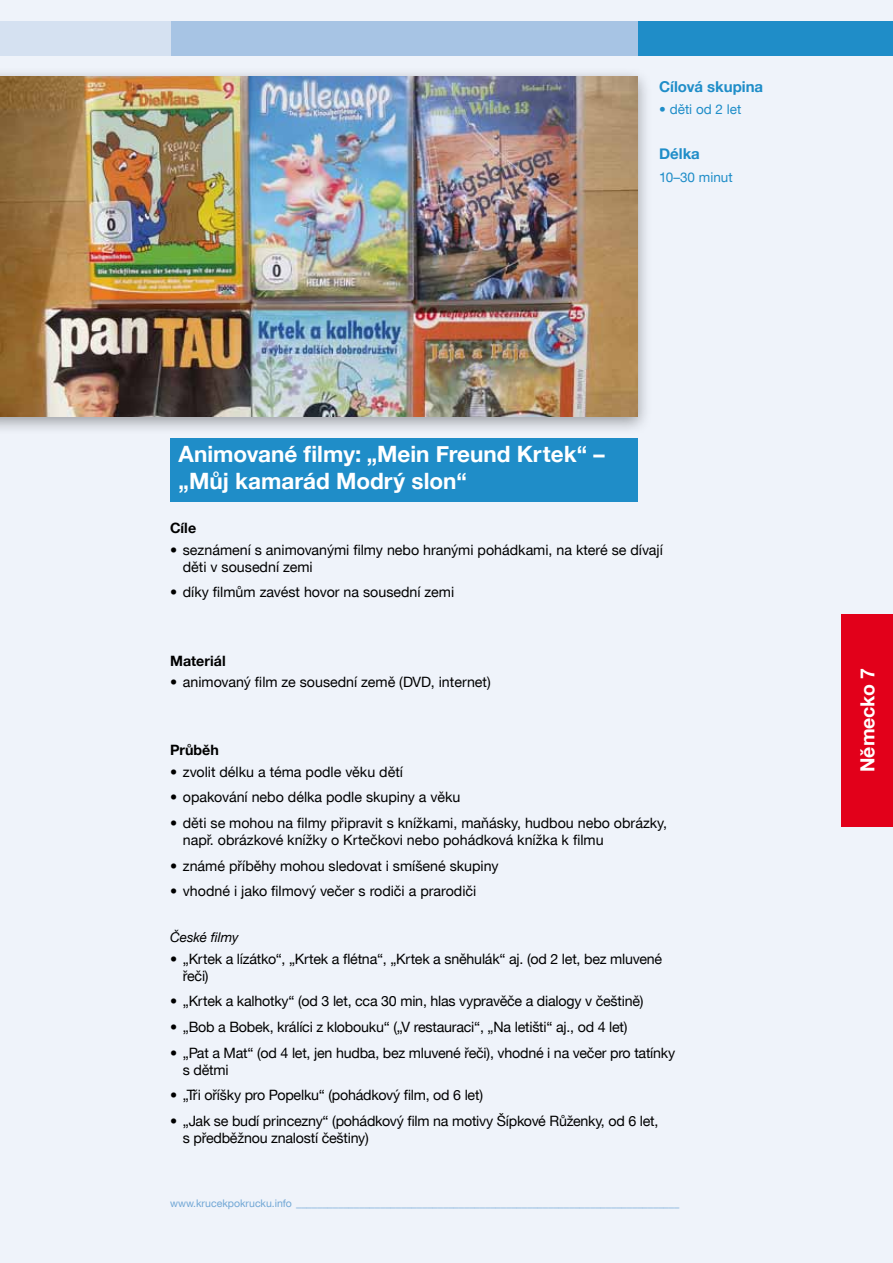
<style>
.page{position:relative;width:893px;height:1263px;background:#eff3fa}
.page>*{position:absolute;margin:0;border:0;box-sizing:border-box;transform-origin:0 0}
.t1{font:700 22.5px/27px "Helvetica Neue CE";color:#fff}
.t2{font:700 19.5px "Helvetica Neue CE";color:#fff}
.t3{font:700 15px "Helvetica Neue CE";color:#1f8dc8}
.t4{font:14.25px/17.1px "Helvetica Neue CE";letter-spacing:-.015em;color:#000}
.t5{font:700 14.25px "Helvetica Neue CE";color:#000}
.t6{font:13.5px "Helvetica Neue CE";color:#1f8dc8}
.t7{font:italic 13.5px "Helvetica Neue CE";color:#000}
.t8{font:10.5px "Helvetica Neue CE";color:#71a7d5}
</style>
<div class="page">
<div style="left:0;top:66px;width:652px;height:369px;background:#000;opacity:.35"></div>
<img style="left:0;top:77px;width:638px;height:340px">
<div style="left:170px;top:438px;width:468px;height:64px;background:#1f8dc8"></div>
<div style="left:638px;top:21px;width:255px;height:34px;background:#1f8dc8"></div>
<div style="left:170px;top:21px;width:468px;height:34px;background:#a7c4e4"></div>
<div style="left:0;top:21px;width:170px;height:34px;background:#d5e1f1"></div>
<div style="left:842px;top:614px;width:51px;height:212px;background:#e2001a"></div>
<p class="t3" style="left:659px;top:77px;width:106px">Cílová skupina</p>
<p class="t6" style="left:659px;top:101px;width:84px">• děti od 2 let</p>
<p class="t3" style="left:659px;top:144px;width:42px">Délka</p>
<p class="t6" style="left:659px;top:169px;width:75px">10–30 minut</p>
<h1 class="t1" style="left:179px;top:441px;width:427px">Animované filmy: „Mein Freund Krtek“ – „Můj kamarád Modrý slon“</h1>
<p class="t5" style="left:170px;top:519px;width:28px">Cíle</p>
<p class="t4" style="left:183px;top:541px;width:482px;text-indent:-13px">• seznámení s animovanými filmy nebo hranými pohádkami, na které se dívají děti v sousední zemi</p>
<p class="t4" style="left:170px;top:584px;width:286px">• díky filmům zavést hovor na sousední zemi</p>
<p class="t5" style="left:170px;top:652px;width:57px">Materiál</p>
<p class="t4" style="left:170px;top:673px;width:322px">• animovaný film ze sousední země (DVD, internet)</p>
<p class="t5" style="left:170px;top:741px;width:50px">Průběh</p>
<p class="t4" style="left:170px;top:763px;width:234px">• zvolit délku a téma podle věku dětí</p>
<p class="t4" style="left:170px;top:789px;width:292px">• opakování nebo délka podle skupiny a věku</p>
<p class="t4" style="left:183px;top:814px;width:486px;text-indent:-13px">• děti se mohou na filmy připravit s knížkami, maňásky, hudbou nebo obrázky, např. obrázkové knížky o Krtečkovi nebo pohádková knížka k filmu</p>
<p class="t4" style="left:170px;top:857px;width:330px">• známé příběhy mohou sledovat i smíšené skupiny</p>
<p class="t4" style="left:170px;top:883px;width:308px">• vhodné i jako filmový večer s rodiči a prarodiči</p>
<p class="t7" style="left:170px;top:929px;width:70px">České filmy</p>
<p class="t4" style="left:183px;top:950px;width:481px;text-indent:-13px">• „Krtek a lízátko“, „Krtek a flétna“, „Krtek a sněhulák“ aj. (od 2 let, bez mluvené řeči)</p>
<p class="t4" style="left:170px;top:993px;width:475px">• „Krtek a kalhotky“ (od 3 let, cca 30 min, hlas vypravěče a dialogy v češtině)</p>
<p class="t4" style="left:170px;top:1018px;width:459px">• „Bob a Bobek, králíci z klobouku“ („V restauraci“, „Na letišti“ aj., od 4 let)</p>
<p class="t4" style="left:183px;top:1044px;width:494px;text-indent:-13px">• „Pat a Mat“ (od 4 let, jen hudba, bez mluvené řeči), vhodné i na večer pro tatínky s dětmi</p>
<p class="t4" style="left:170px;top:1087px;width:314px">• „Tři oříšky pro Popelku“ (pohádkový film, od 6 let)</p>
<p class="t4" style="left:183px;top:1112px;width:477px;text-indent:-13px">• „Jak se budí princezny“ (pohádkový film na motivy Šípkové Růženky, od 6 let, s předběžnou znalostí češtiny)</p>
<p class="t8" style="left:170px;top:1197px;width:511px">www.krucekpokrucku.info _________________________________________________________________________</p>
<h2 class="t2" style="left:855px;top:772px;width:105px;rotate:-90deg">Nìmecko 7</h2>
</div>
